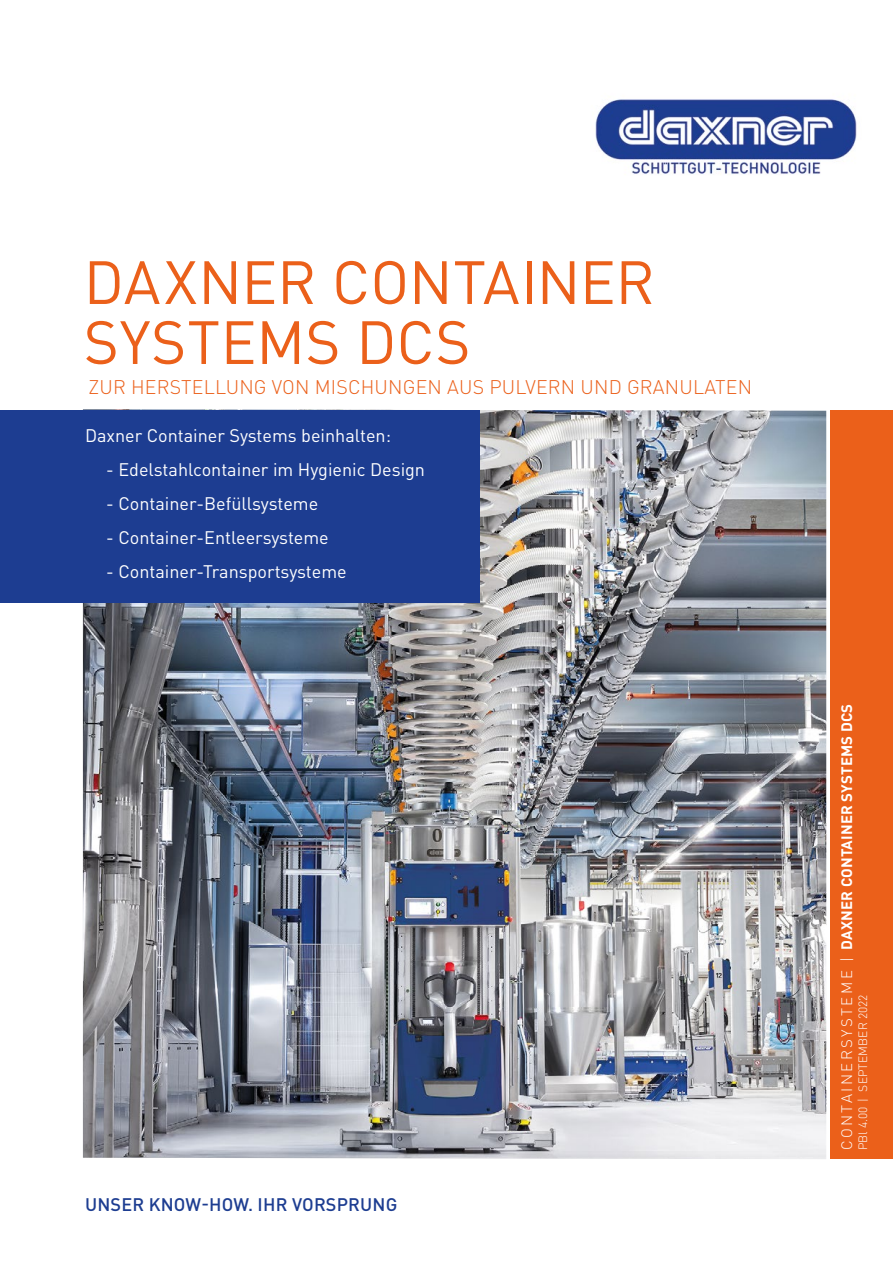
<style>
.page{position:relative;width:893px;height:1263px;background:#fff}
.page>*{position:absolute;margin:0;border:0;box-sizing:border-box;transform-origin:0 0}
.t1{font:60px/60px "DINOT";color:#eb601a}
.t2{font:300 19.5px "DINOT";letter-spacing:.01em;color:#eb601a}
.t3{font:18px "DINOT";color:#fff}
.t4{font:500 18px "DINOT";letter-spacing:.01em;color:#1d3d91}
.t5{font:700 15px "DINOT";letter-spacing:.01em;color:#fff}
.t6{font:300 15px "DINOT";color:#fff}
.t7{font:300 12px "DINOT";letter-spacing:.005em;color:#fff}
.s1{font-weight:300}
</style>
<div class="page">
<img style="left:83px;top:409px;width:743px;height:750px">
<img style="left:595px;top:99px;width:262px;height:76px">
<div style="left:830px;top:410px;width:63px;height:749px;background:#eb601a"></div>
<div style="left:0;top:410px;width:479px;height:193px;background:#1d3d91"></div>
<h1 class="t1" style="left:84px;top:251px;width:573px">DAXNER CONTAINER<br>SYSTEMS DCS</h1>
<p class="t2" style="left:88px;top:375px;width:665px">ZUR HERSTELLUNG VON MISCHUNGEN AUS PULVERN UND GRANULATEN</p>
<p class="t3" style="left:85px;top:424px;width:307px">Daxner Container Systems beinhalten:</p>
<p class="t3" style="left:106px;top:458px;width:320px">- Edelstahlcontainer im Hygienic Design</p>
<p class="t3" style="left:106px;top:493px;width:213px">- Container-Befüllsysteme</p>
<p class="t3" style="left:106px;top:527px;width:224px">- Container-Entleersysteme</p>
<p class="t3" style="left:106px;top:561px;width:242px">- Container-Transportsysteme</p>
<p class="t4" style="left:85px;top:1193px;width:314px">UNSER KNOW-HOW. IHR VORSPRUNG</p>
<p class="t5" style="left:837px;top:1150px;width:448px;rotate:-90deg"><span class="s1">C O N TA I N E R S Y S T E M E |</span> DAXNER CONTAINER SYSTEMS DCS</p>
<p class="t6" style="left:838px;top:769px;width:46px;rotate:-90deg">EMS D</p>
<p class="t7" style="left:856px;top:1150px;width:157px;rotate:-90deg">PBl 4.00 | SEPTEMBER 2022</p>
</div>
